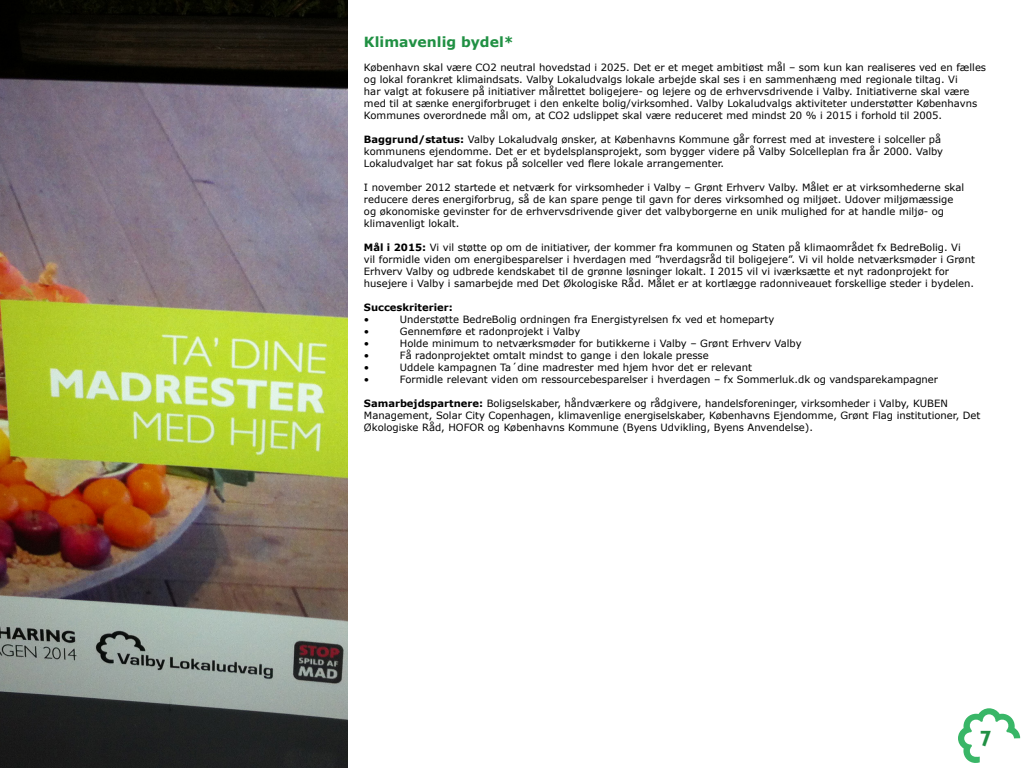
<style>
.page{position:relative;width:1024px;height:768px;background:#fff}
.page>*{position:absolute;margin:0;border:0;box-sizing:border-box;transform-origin:0 0}
.t1{font:700 22px "Gill Sans";color:#209043}
.t2{font:700 14px "Verdana";color:#209043}
.t3{font:10px/12px "Verdana";color:#000}
.t4{font:700 10px "Verdana";color:#000}
.s1{font-weight:700}
</style>
<div class="page">
<svg style="left:958px;top:708px;width:63px;height:55px"></svg>
<img style="left:0;top:0;width:347px;height:768px">
<h2 class="t2" style="left:364px;top:35px;width:151px">Klimavenlig bydel*</h2>
<p class="t3" style="left:364px;top:61px;width:624px">København skal være CO2 neutral hovedstad i 2025. Det er et meget ambitiøst mål – som kun kan realiseres ved en fælles og lokal forankret klimaindsats. Valby Lokaludvalgs lokale arbejde skal ses i en sammenhæng med regionale tiltag. Vi<br>har valgt at fokusere på initiativer målrettet boligejere- og lejere og de erhvervsdrivende i Valby. Initiativerne skal være med til at sænke energiforbruget i den enkelte bolig/virksomhed. Valby Lokaludvalgs aktiviteter understøtter Københavns Kommunes overordnede mål om, at CO2 udslippet skal være reduceret med mindst 20 % i 2015 i forhold til 2005.</p>
<p class="t3" style="left:364px;top:133px;width:581px"><span class="s1">Baggrund/status:</span> Valby Lokaludvalg ønsker, at Københavns Kommune går forrest med at investere i solceller på kommunens ejendomme. Det er et bydelsplansprojekt, som bygger videre på Valby Solcelleplan fra år 2000. Valby<br>Lokaludvalget har sat fokus på solceller ved flere lokale arrangementer.</p>
<p class="t3" style="left:364px;top:181px;width:602px">I november 2012 startede et netværk for virksomheder i Valby – Grønt Erhverv Valby. Målet er at virksomhederne skal reducere deres energiforbrug, så de kan spare penge til gavn for deres virksomhed og miljøet. Udover miljømæssige og økonomiske gevinster for de erhvervsdrivende giver det valbyborgerne en unik mulighed for at handle miljø- og klimavenligt lokalt.</p>
<p class="t3" style="left:364px;top:241px;width:612px"><span class="s1">Mål i 2015:</span> Vi vil støtte op om de initiativer, der kommer fra kommunen og Staten på klimaområdet fx BedreBolig. Vi<br>vil formidle viden om energibesparelser i hverdagen med ”hverdagsråd til boligejere”. Vi vil holde netværksmøder i Grønt Erhverv Valby og udbrede kendskabet til de grønne løsninger lokalt. I 2015 vil vi iværksætte et nyt radonprojekt for husejere i Valby i samarbejde med Det Økologiske Råd. Målet er at kortlægge radonniveauet forskellige steder i bydelen.</p>
<p class="t4" style="left:364px;top:302px;width:90px">Succeskriterier:</p>
<p class="t3" style="left:364px;top:313px;width:7px">•</p>
<p class="t3" style="left:400px;top:313px;width:376px">Understøtte BedreBolig ordningen fra Energistyrelsen fx ved et homeparty</p>
<p class="t3" style="left:364px;top:325px;width:7px">•</p>
<p class="t3" style="left:400px;top:325px;width:182px">Gennemføre et radonprojekt i Valby</p>
<p class="t3" style="left:364px;top:337px;width:7px">•</p>
<p class="t3" style="left:400px;top:337px;width:403px">Holde minimum to netværksmøder for butikkerne i Valby – Grønt Erhverv Valby</p>
<p class="t3" style="left:364px;top:349px;width:7px">•</p>
<p class="t3" style="left:400px;top:349px;width:310px">Få radonprojektet omtalt mindst to gange i den lokale presse</p>
<p class="t3" style="left:364px;top:361px;width:7px">•</p>
<p class="t3" style="left:400px;top:361px;width:354px">Uddele kampagnen Ta´dine madrester med hjem hvor det er relevant</p>
<p class="t3" style="left:364px;top:373px;width:7px">•</p>
<p class="t3" style="left:400px;top:373px;width:540px">Formidle relevant viden om ressourcebesparelser i hverdagen – fx Sommerluk.dk og vandsparekampagner</p>
<p class="t3" style="left:364px;top:397px;width:618px"><span class="s1">Samarbejdspartnere:</span> Boligselskaber, håndværkere og rådgivere, handelsforeninger, virksomheder i Valby, KUBEN<br>Management, Solar City Copenhagen, klimavenlige energiselskaber, Københavns Ejendomme, Grønt Flag institutioner, Det<br>Økologiske Råd, HOFOR og Københavns Kommune (Byens Udvikling, Byens Anvendelse).</p>
<h1 class="t1" style="left:980px;top:730px;width:14px">7</h1>
</div>
